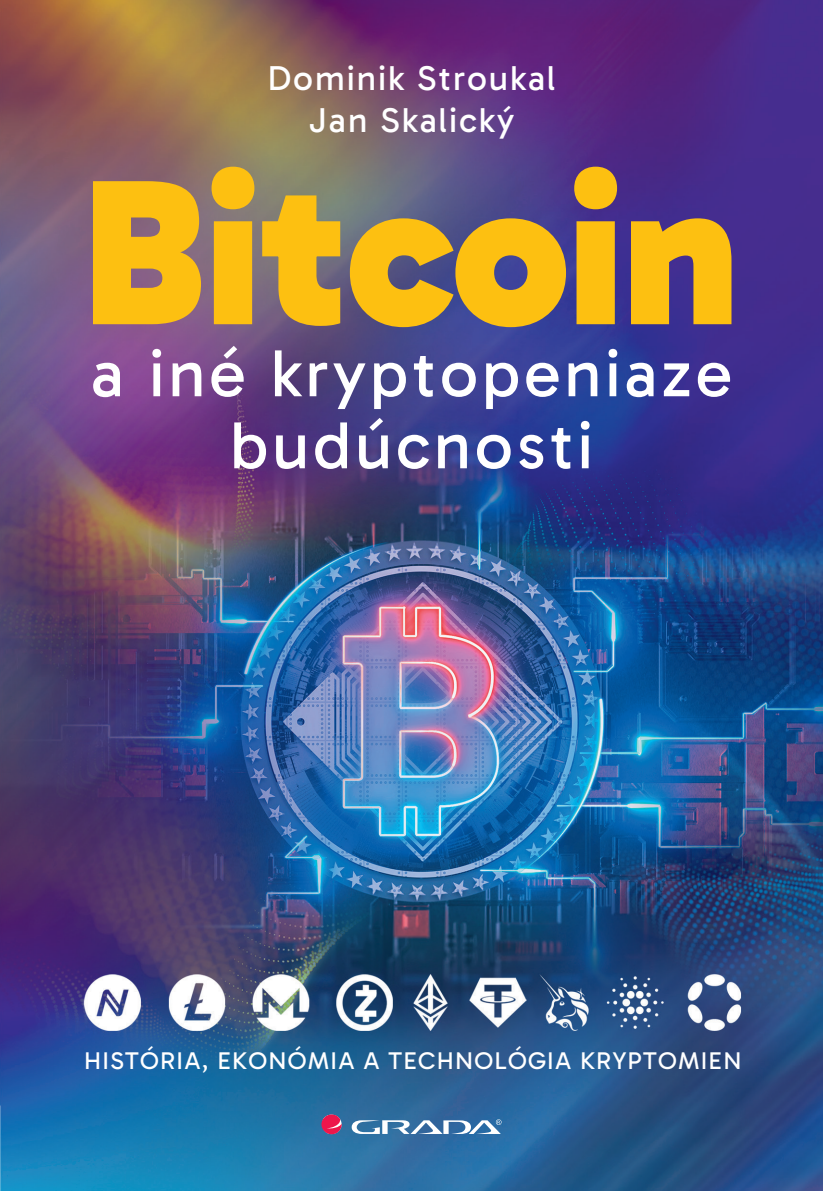
<style>
.page{position:relative;width:823px;height:1191px;background:#fff}
.page>*{position:absolute;margin:0;border:0;box-sizing:border-box;transform-origin:0 0}
.t1{font:210px "Gabarito";letter-spacing:-.01em;color:#fdc011}
.t2{font:67.4px/72px "Gabarito";letter-spacing:.055em;color:#fff;text-align:center}
.t3{font:35px/42px "Gabarito";letter-spacing:.055em;color:#fff;text-align:center}
.t4{font:24.4px "Gabarito";letter-spacing:.05em;color:#fff}
</style>
<div class="page">
<img style="left:1px;top:0;width:821px;height:1191px">
<img style="left:0;top:0;width:1px;height:1191px">
<svg style="left:351px;top:1119px;width:150px;height:15px"></svg>
<svg style="left:321px;top:1114px;width:20px;height:20px"></svg>
<h3 class="t3" style="left:267px;top:57px;width:289px">Dominik Stroukal<br>Jan Skalický</h3>
<h1 class="t1" style="left:84px;top:123px;width:655px">Bitcoin</h1>
<h2 class="t2" style="left:91px;top:338px;width:642px">a iné kryptopeniaze budúcnosti</h2>
<p class="t4" style="left:84px;top:1045px;width:658px">HISTÓRIA, EKONÓMIA A TECHNOLÓGIA KRYPTOMIEN</p>
</div>
